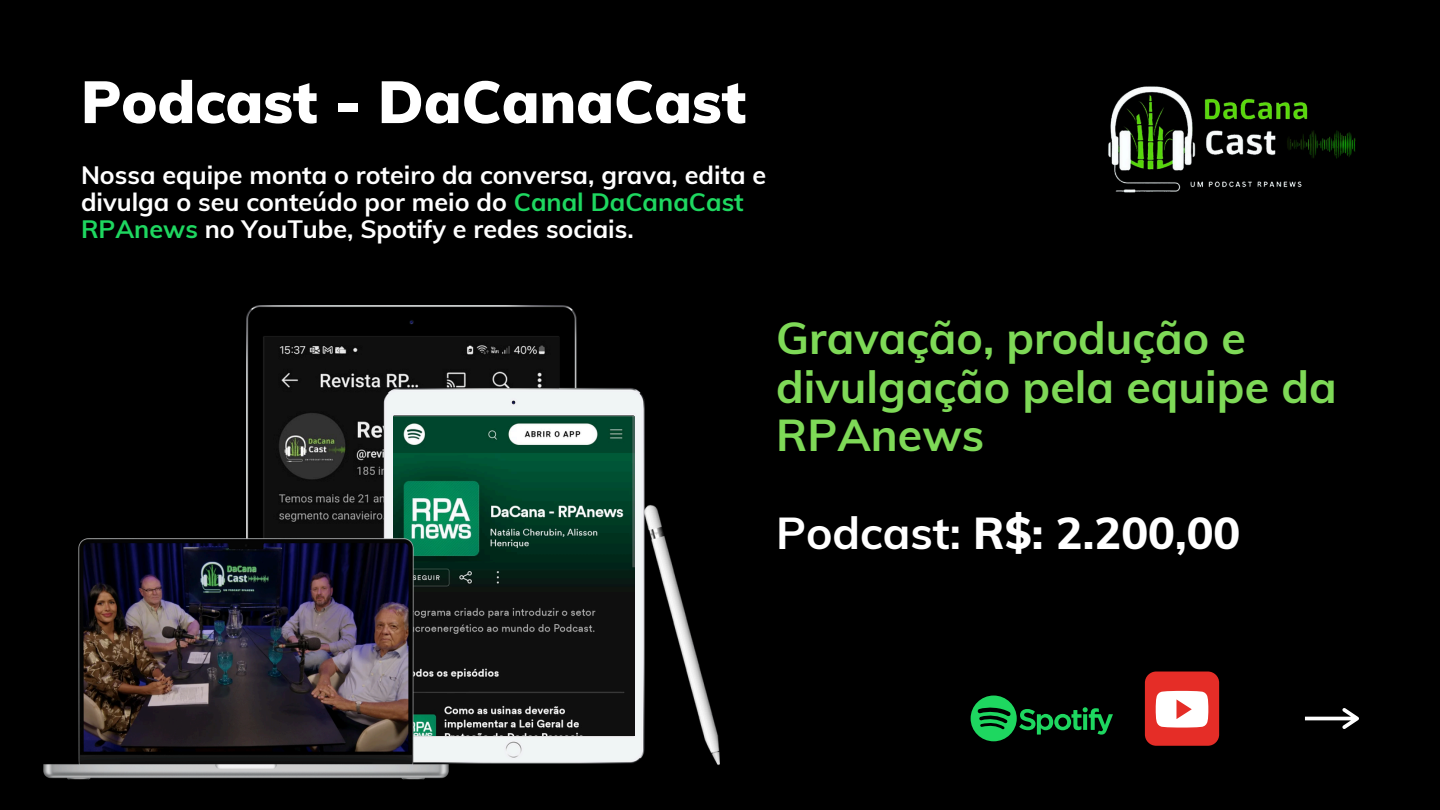
<style>
.page{position:relative;width:1440px;height:810px;background:#000}
.page>*{position:absolute;margin:0;border:0;box-sizing:border-box;transform-origin:0 0}
.t1{font:900 58.7px "Muli";color:#fff}
.t2{font:700 44.7px/48.7px "Muli";color:#7ed957}
.t3{font:800 44.7px "Muli";color:#fff}
.t4{font:700 25.1px/27.3px "Muli";color:#fff}
.s1{color:#1ed760}
.s2{font-weight:700}
</style>
<div class="page">
<svg style="left:1305px;top:708px;width:54px;height:21px"></svg>
<img style="left:247px;top:306px;width:473px;height:459px">
<img style="left:449px;top:416px;width:185px;height:320px">
<img style="left:264px;top:337px;width:295px;height:393px">
<svg style="left:971px;top:696px;width:142px;height:45px"></svg>
<img style="left:1108px;top:86px;width:248px;height:107px">
<div style="left:1145px;top:672px;width:74px;height:74px;background:#e52d27;border-radius:11px"></div>
<svg style="left:1156px;top:691px;width:52px;height:37px;background:#fbe3e2"></svg>
<img style="left:43px;top:538px;width:406px;height:242px">
<p class="t1" style="left:81px;top:64px;width:667px">Podcast - DaCanaCast</p>
<p class="t4" style="left:81px;top:160px;width:687px">Nossa equipe monta o roteiro da conversa, grava, edita e divulga o seu conteúdo por meio do <span class="s1">Canal DaCanaCast<br>RPAnews</span> no YouTube, Spotify e redes sociais.</p>
<p class="t2" style="left:776px;top:313px;width:562px">Gravação, produção e divulgação pela equipe da<br>RPAnews</p>
<p class="t3" style="left:776px;top:504px;width:466px"><span class="s2">Podcast:</span> R$: 2.200,00</p>
</div>
